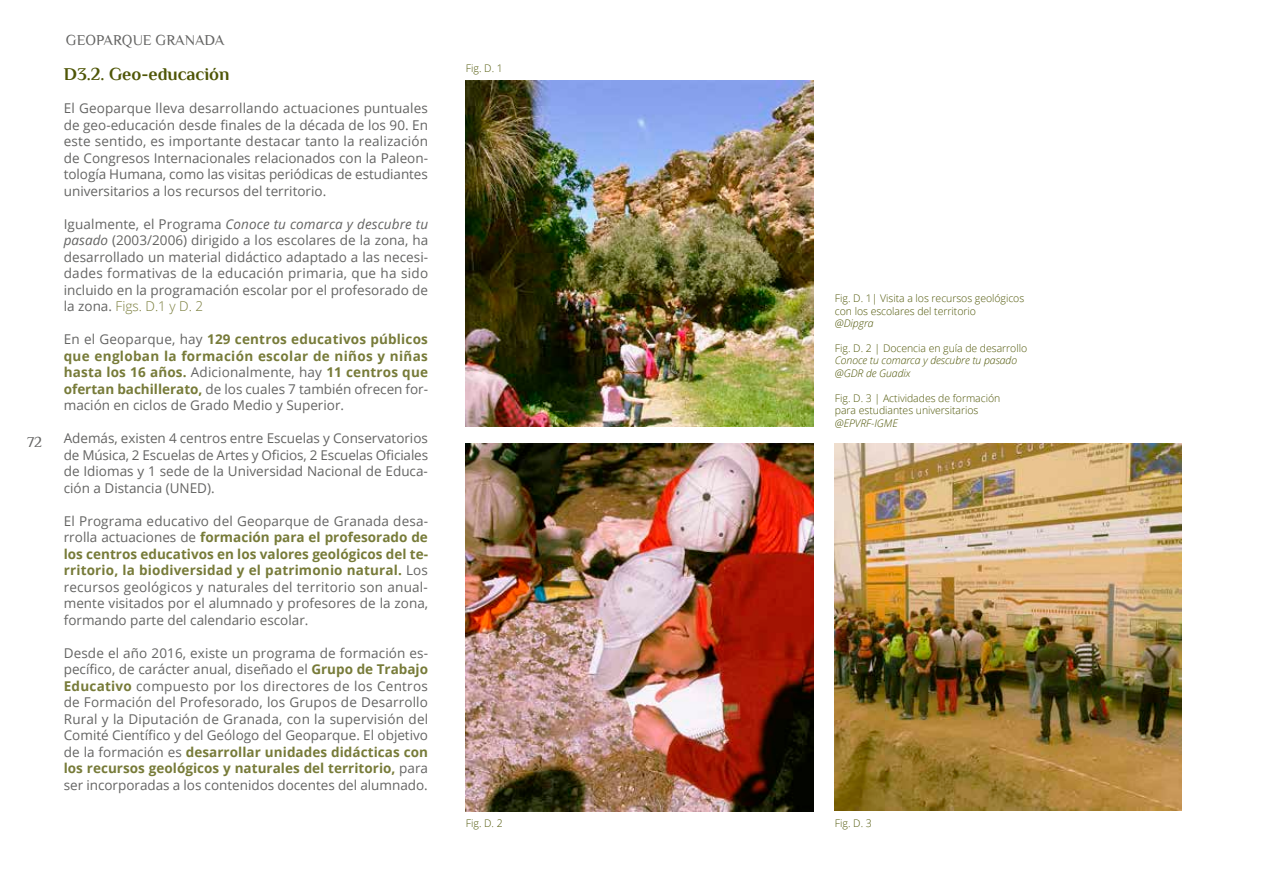
<style>
.page{position:relative;width:1263px;height:893px;background:#fff}
.page>*{position:absolute;margin:0;border:0;box-sizing:border-box;transform-origin:0 0}
.t1{font:700 18px "Philosopher";color:#4f5607}
.t2{font:15px "Philosopher";color:#646463}
.t3{font:13.5px/16.5px "Open Sans";color:#646463;text-align:justify}
.t4{font:700 13.5px/16.5px "Open Sans";letter-spacing:.025em;color:#777b39;text-align:justify}
.t5{font:300 10.5px/12.6px "Open Sans";letter-spacing:-.005em;color:#4f5607}
.t6{font:italic 300 10.5px/12.6px "Open Sans";letter-spacing:-.005em;color:#4f5607}
.s1{font-style:italic}
.s2{font-weight:300;color:#777b39}
.s3{font-weight:400;color:#646463}
.s4{font-weight:700;color:#777b39}
</style>
<div class="page">
<img style="left:466px;top:80px;width:348px;height:347px">
<img style="left:835px;top:443px;width:346px;height:367px">
<img style="left:466px;top:443px;width:348px;height:369px">
<p class="t2" style="left:27px;top:434px;width:17px">72</p>
<p class="t2" style="left:66px;top:32px;width:160px">GEOPARQUE GRANADA</p>
<h1 class="t1" style="left:64px;top:65px;width:167px">D3.2. Geo-educación</h1>
<p class="t3" style="left:64px;top:100px;width:366px">El Geoparque lleva desarrollando actuaciones puntuales de geo-educación desde finales de la década de los 90. En este sentido, es importante destacar tanto la realización de Congresos Internacionales relacionados con la Paleon&shy;tología Humana, como las visitas periódicas de estudiantes universitarios a los recursos del territorio.</p>
<p class="t3" style="left:64px;top:215px;width:366px">Igualmente, el Programa <span class="s1">Conoce tu comarca y descubre tu pasado</span> (2003/2006) dirigido a los escolares de la zona, ha desarrollado un material didáctico adaptado a las necesi&shy;dades formativas de la educación primaria, que ha sido incluido en la programación escolar por el profesorado de la zona. <span class="s2">Figs. D.1 y D. 2</span></p>
<p class="t4" style="left:64px;top:331px;width:366px"><span class="s3">En el Geoparque, hay</span> 129 centros educativos públicos que engloban la formación escolar de niños y niñas hasta los 16 años. <span class="s3">Adicionalmente, hay</span> 11 centros que ofertan bachillerato, <span class="s3">de los cuales 7 también ofrecen for&shy;mación en ciclos de Grado Medio y Superior.</span></p>
<p class="t3" style="left:64px;top:430px;width:366px">Además, existen 4 centros entre Escuelas y Conservatorios de Música, 2 Escuelas de Artes y Oficios, 2 Escuelas Oficiales de Idiomas y 1 sede de la Universidad Nacional de Educa&shy;ción a Distancia (UNED).</p>
<p class="t3" style="left:64px;top:512px;width:366px">El Programa educativo del Geoparque de Granada desa&shy;rrolla actuaciones de <span class="s4">formación para el profesorado de los centros educativos en los valores geológicos del te&shy;rritorio, la biodiversidad y el patrimonio natural.</span> Los recursos geológicos y naturales del territorio son anual&shy;mente visitados por el alumnado y profesores de la zona, formando parte del calendario escolar.</p>
<p class="t3" style="left:64px;top:644px;width:366px">Desde el año 2016, existe un programa de formación es&shy;pecífico, de carácter anual, diseñado el <span class="s4">Grupo de Trabajo Educativo</span> compuesto por los directores de los Centros de Formación del Profesorado, los Grupos de Desarrollo Rural y la Diputación de Granada, con la supervisión del Comité Científico y del Geólogo del Geoparque. El objetivo de la formación es <span class="s4">desarrollar unidades didácticas con los recursos geológicos y naturales del territorio,</span> para ser incorporadas a los contenidos docentes del alumnado.</p>
<p class="t5" style="left:466px;top:61px;width:39px">Fig. D. 1</p>
<p class="t5" style="left:835px;top:292px;width:191px">Fig. D. 1| Visita a los recursos geológicos con los escolares del territorio</p>
<p class="t6" style="left:835px;top:317px;width:40px">@Dipgra</p>
<p class="t5" style="left:835px;top:341px;width:194px">Fig. D. 2 | Docencia en guía de desarrollo</p>
<p class="t6" style="left:835px;top:354px;width:184px">Conoce tu comarca y descubre tu pasado @GDR de Guadix</p>
<p class="t5" style="left:835px;top:391px;width:167px">Fig. D. 3 | Actividades de formación para estudiantes universitarios</p>
<p class="t6" style="left:835px;top:416px;width:64px">@EPVRF-IGME</p>
<p class="t5" style="left:466px;top:816px;width:39px">Fig. D. 2</p>
<p class="t5" style="left:835px;top:816px;width:39px">Fig. D. 3</p>
</div>
